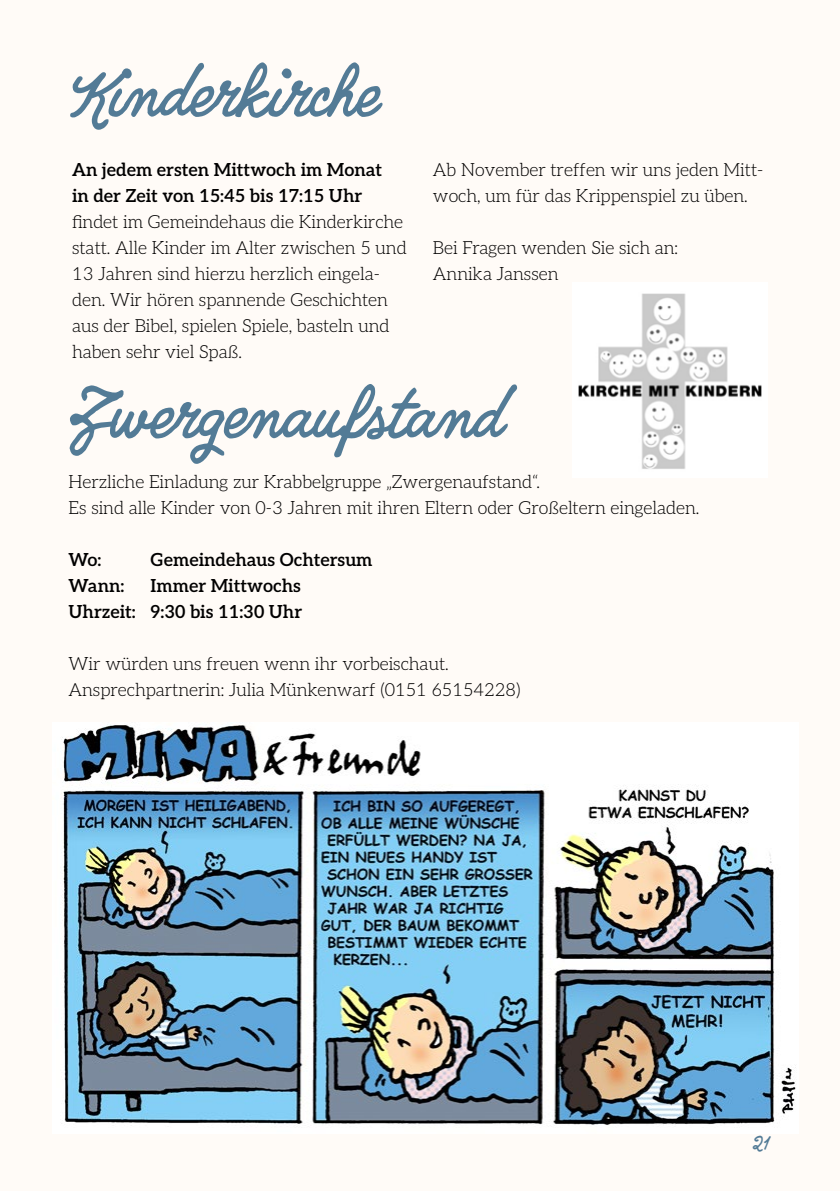
<style>
.page{position:relative;width:840px;height:1191px;background:#fff}
.page>*{position:absolute;margin:0;border:0;box-sizing:border-box;transform-origin:0 0}
.t1{font:57.2px "Quimby Gubernatorial";color:#537b96}
.t2{font:300 18px/26px "Aleo";color:#000}
.t3{font:600 18px/26px "Aleo";color:#000}
.t4{font:16px "Quimby Gubernatorial";color:#537b96}
</style>
<div class="page">
<div style="left:0;top:0;width:839px;height:1191px;background:#fffbf7"></div>
<img style="left:578px;top:293px;width:184px;height:176px">
<img style="left:62px;top:724px;width:734px;height:401px">
<h1 class="t1" style="left:72px;top:62px;width:306px">Kinderkirche</h1>
<p class="t3" style="left:72px;top:156px;width:311px">An jedem ersten Mittwoch im Monat in der Zeit von 15:45 bis 17:15 Uhr</p>
<p class="t2" style="left:72px;top:208px;width:336px">findet im Gemeindehaus die Kinderkirche statt. Alle Kinder im Alter zwischen 5 und 13 Jahren sind hierzu herzlich eingela&shy;den. Wir hören spannende Geschichten aus der Bibel, spielen Spiele, basteln und haben sehr viel Spaß.</p>
<p class="t2" style="left:433px;top:156px;width:331px">Ab November treffen wir uns jeden Mitt&shy;woch, um für das Krippenspiel zu üben.</p>
<p class="t2" style="left:433px;top:234px;width:246px">Bei Fragen wenden Sie sich an:<br>Annika Janssen</p>
<h1 class="t1" style="left:68px;top:383px;width:434px">Zwergenaufstand</h1>
<p class="t2" style="left:68px;top:468px;width:632px">Herzliche Einladung zur Krabbelgruppe „Zwergenaufstand“.<br>Es sind alle Kinder von 0-3 Jahren mit ihren Eltern oder Großeltern eingeladen.</p>
<p class="t3" style="left:68px;top:546px;width:34px">Wo:</p>
<p class="t3" style="left:150px;top:546px;width:223px">Gemeindehaus Ochtersum</p>
<p class="t3" style="left:68px;top:572px;width:57px">Wann:</p>
<p class="t3" style="left:68px;top:572px;width:235px;text-align:right">Immer Mittwochs<br>Uhrzeit: 9:30 bis 11:30 Uhr</p>
<p class="t2" style="left:68px;top:650px;width:453px">Wir würden uns freuen wenn ihr vorbeischaut.<br>Ansprechpartnerin: Julia Münkenwarf (0151 65154228)</p>
<p class="t4" style="left:752px;top:1133px;width:19px">21</p>
</div>
